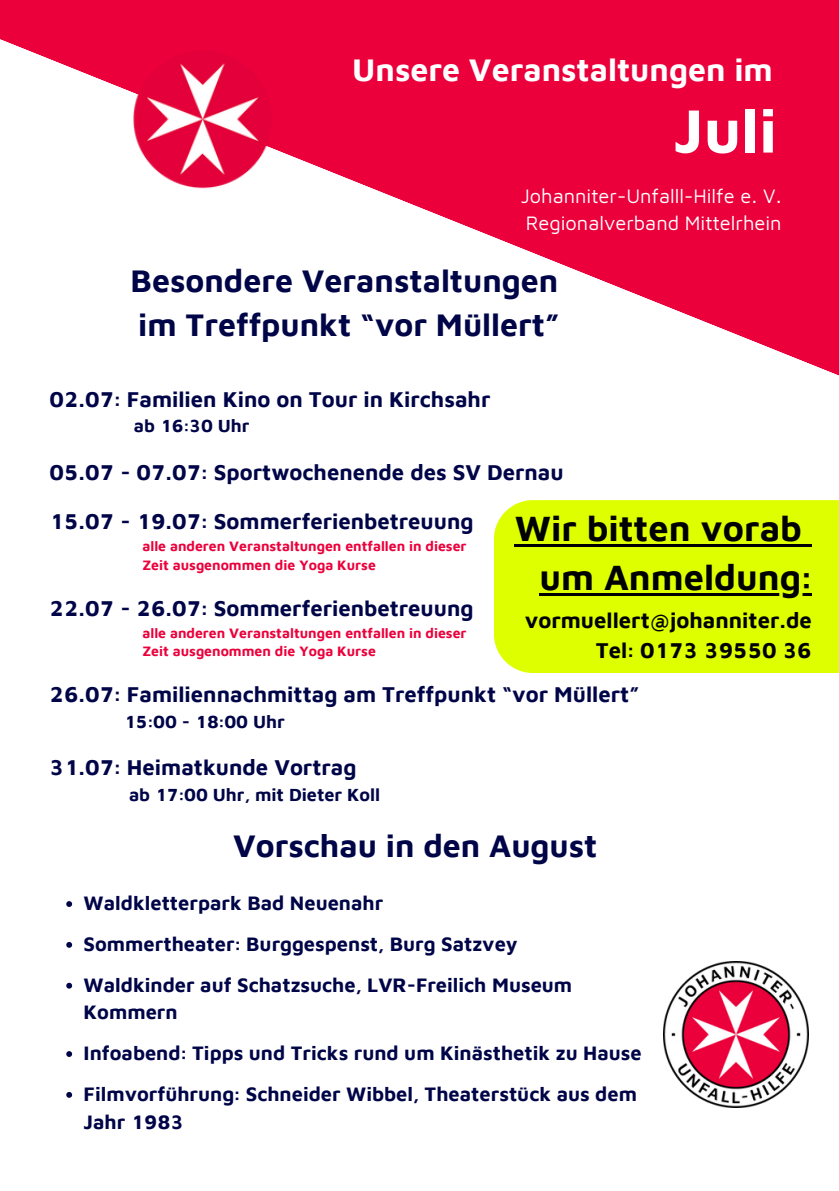
<style>
.page{position:relative;width:839px;height:1191px;background:#fff}
.page>*{position:absolute;margin:0;border:0;box-sizing:border-box;transform-origin:0 0}
.t1{font:700 63px "Maven Johanniter";color:#fff}
.t2{font:700 36px "Maven Johanniter";color:#000}
.t3{font:700 32px/43.6px "Maven Johanniter";color:#000548}
.t4{font:700 32px "Maven Johanniter";color:#fff}
.t5{font:700 22px "Maven Johanniter";color:#000548}
.t6{font:700 22px/30px "Maven Johanniter";color:#000;text-align:right}
.t7{font:700 20px/27.6px "Maven Johanniter";color:#000548}
.t8{font:20px/27px "Maven Johanniter";color:#fff}
.t9{font:700 18px "Maven Johanniter";color:#000548}
.t10{font:700 14px "Maven Johanniter";color:#eb003c}
</style>
<div class="page">
<svg style="left:0;top:0;width:838px;height:375px;fill:#eb003c"></svg>
<img style="left:76px;top:0;width:253px;height:246px">
<div style="left:494px;top:500px;width:344px;height:173px;background:#deff00"></div>
<img style="left:663px;top:962px;width:145px;height:145px">
<hr style="left:514px;top:544px;width:287px;height:3px;background:#000">
<svg style="left:801px;top:544px;width:10px;height:3px"></svg>
<hr style="left:539px;top:593px;width:272px;height:3px;background:#000">
<svg style="left:66px;top:901px;width:6px;height:6px"></svg>
<svg style="left:66px;top:942px;width:6px;height:6px"></svg>
<svg style="left:66px;top:983px;width:6px;height:6px"></svg>
<svg style="left:66px;top:1051px;width:6px;height:6px"></svg>
<svg style="left:66px;top:1092px;width:6px;height:6px"></svg>
<p class="t4" style="left:352px;top:51px;width:422px">Unsere Veranstaltungen im</p>
<h3 class="t1" style="left:673px;top:94px;width:105px">Juli</h3>
<h3 class="t8" style="left:520px;top:183px;width:262px">Johanniter-Unfalll-Hilfe e. V.<br>Regionalverband Mittelrhein</h3>
<h3 class="t3" style="left:131px;top:260px;width:430px">Besondere Veranstaltungen im Treffpunkt “vor Müllert”</h3>
<h2 class="t5" style="left:50px;top:386px;width:442px">02.07: Familien Kino on Tour in Kirchsahr</h2>
<h2 class="t9" style="left:134px;top:416px;width:117px">ab 16:30 Uhr</h2>
<h1 class="t5" style="left:50px;top:460px;width:515px">05.07 - 07.07: Sportwochenende des SV Dernau</h1>
<h4 class="t5" style="left:50px;top:509px;width:425px">15.07 - 19.07: Sommerferienbetreuung</h4>
<h2 class="t10" style="left:142px;top:538px;width:326px">alle anderen Veranstaltungen entfallen in dieser</h2>
<h3 class="t10" style="left:142px;top:557px;width:235px">Zeit ausgenommen die Yoga Kurse</h3>
<h3 class="t5" style="left:50px;top:595px;width:425px">22.07 - 26.07: Sommerferienbetreuung</h3>
<p class="t10" style="left:142px;top:625px;width:326px">alle anderen Veranstaltungen entfallen in dieser</p>
<p class="t10" style="left:142px;top:643px;width:235px">Zeit ausgenommen die Yoga Kurse</p>
<p class="t5" style="left:50px;top:681px;width:591px">26.07: Familiennachmittag am Treffpunkt “vor Müllert”</p>
<p class="t9" style="left:124px;top:711px;width:162px">15:00 - 18:00 Uhr</p>
<p class="t5" style="left:50px;top:755px;width:308px">31.07: Heimatkunde Vortrag</p>
<p class="t9" style="left:129px;top:784px;width:253px">ab 17:00 Uhr, mit Dieter Koll</p>
<p class="t2" style="left:514px;top:507px;width:288px">Wir bitten vorab</p>
<p class="t2" style="left:539px;top:557px;width:274px">um Anmeldung:</p>
<p class="t6" style="left:524px;top:606px;width:288px">vormuellert@johanniter.de<br>Tel: 0173 39550 36</p>
<h2 class="t3" style="left:233px;top:824px;width:366px">Vorschau in den August</h2>
<p class="t7" style="left:84px;top:890px;width:301px">Waldkletterpark Bad Neuenahr</p>
<p class="t7" style="left:84px;top:931px;width:435px">Sommertheater: Burggespenst, Burg Satzvey</p>
<p class="t7" style="left:84px;top:971px;width:490px">Waldkinder auf Schatzsuche, LVR-Freilich Museum<br>Kommern</p>
<h4 class="t7" style="left:84px;top:1040px;width:559px">Infoabend: Tipps und Tricks rund um Kinästhetik zu Hause</h4>
<p class="t7" style="left:84px;top:1081px;width:555px">Filmvorführung: Schneider Wibbel, Theaterstück aus dem<br>Jahr 1983</p>
</div>
